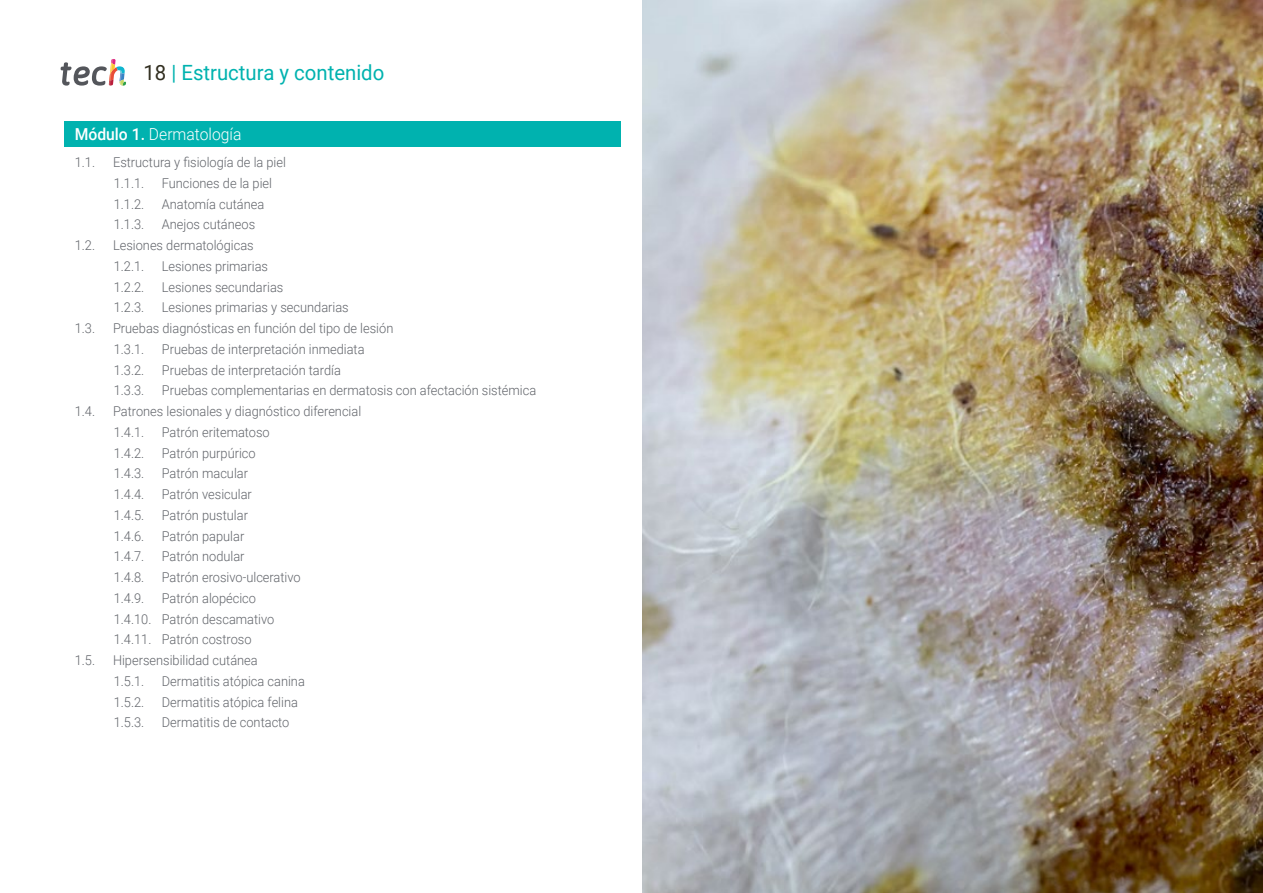
<style>
.page{position:relative;width:1263px;height:893px;background:#fff}
.page>*{position:absolute;margin:0;border:0;box-sizing:border-box;transform-origin:0 0}
.t1{font:21px "Roboto";color:#00b2af}
.t2{font:300 16.5px "Roboto";color:#fff;scale:.95 1}
.t3{font:300 13.5px/20.7px "Roboto";color:#61646a;scale:.95 1}
.s1{color:#312e20}
.s2{font-weight:500}
</style>
<div class="page">
<div style="left:64px;top:121px;width:557px;height:25px;background:#00b2af"></div>
<img style="left:642px;top:0;width:621px;height:893px">
<svg style="left:61px;top:59px;width:65px;height:27px"></svg>
<h1 class="t1" style="left:144px;top:57px;width:242px"><span class="s1">18</span> | Estructura y contenido</h1>
<p class="t2" style="left:75px;top:123px;width:177px"><span class="s2">Módulo 1.</span> Dermatología</p>
<p class="t3" style="left:75px;top:151px;width:23px">1.1.</p>
<p class="t3" style="left:113px;top:151px;width:184px">Estructura y fisiología de la piel<br>1.1.1.</p>
<p class="t3" style="left:162px;top:172px;width:118px">Funciones de la piel</p>
<p class="t3" style="left:114px;top:193px;width:34px">1.1.2.</p>
<p class="t3" style="left:162px;top:193px;width:109px">Anatomía cutánea</p>
<p class="t3" style="left:114px;top:214px;width:34px">1.1.3.</p>
<p class="t3" style="left:162px;top:214px;width:100px">Anejos cutáneos</p>
<p class="t3" style="left:75px;top:234px;width:23px">1.2.</p>
<p class="t3" style="left:113px;top:234px;width:150px">Lesiones dermatológicas<br>1.2.1.</p>
<p class="t3" style="left:162px;top:255px;width:113px">Lesiones primarias</p>
<p class="t3" style="left:114px;top:276px;width:34px">1.2.2.</p>
<p class="t3" style="left:162px;top:276px;width:129px">Lesiones secundarias</p>
<p class="t3" style="left:114px;top:297px;width:34px">1.2.3.</p>
<p class="t3" style="left:162px;top:297px;width:198px">Lesiones primarias y secundarias</p>
<p class="t3" style="left:75px;top:317px;width:23px">1.3.</p>
<p class="t3" style="left:113px;top:317px;width:297px">Pruebas diagnósticas en función del tipo de lesión<br>1.3.1.</p>
<p class="t3" style="left:162px;top:338px;width:215px">Pruebas de interpretación inmediata</p>
<p class="t3" style="left:114px;top:359px;width:34px">1.3.2.</p>
<p class="t3" style="left:162px;top:359px;width:190px">Pruebas de interpretación tardía</p>
<p class="t3" style="left:114px;top:380px;width:34px">1.3.3.</p>
<p class="t3" style="left:162px;top:380px;width:396px">Pruebas complementarias en dermatosis con afectación sistémica</p>
<p class="t3" style="left:75px;top:400px;width:23px">1.4.</p>
<p class="t3" style="left:113px;top:400px;width:263px">Patrones lesionales y diagnóstico diferencial<br>1.4.1.</p>
<p class="t3" style="left:162px;top:421px;width:115px">Patrón eritematoso</p>
<p class="t3" style="left:114px;top:442px;width:34px">1.4.2.</p>
<p class="t3" style="left:162px;top:442px;width:100px">Patrón purpúrico</p>
<p class="t3" style="left:114px;top:463px;width:34px">1.4.3.</p>
<p class="t3" style="left:162px;top:463px;width:92px">Patrón macular</p>
<p class="t3" style="left:114px;top:483px;width:34px">1.4.4.</p>
<p class="t3" style="left:162px;top:483px;width:96px">Patrón vesicular</p>
<p class="t3" style="left:114px;top:504px;width:34px">1.4.5.</p>
<p class="t3" style="left:162px;top:504px;width:92px">Patrón pustular</p>
<p class="t3" style="left:114px;top:525px;width:34px">1.4.6.</p>
<p class="t3" style="left:162px;top:525px;width:88px">Patrón papular</p>
<p class="t3" style="left:114px;top:546px;width:34px">1.4.7.</p>
<p class="t3" style="left:162px;top:546px;width:89px">Patrón nodular</p>
<p class="t3" style="left:114px;top:566px;width:34px">1.4.8.</p>
<p class="t3" style="left:162px;top:566px;width:148px">Patrón erosivo-ulcerativo</p>
<p class="t3" style="left:114px;top:587px;width:34px">1.4.9.</p>
<p class="t3" style="left:114px;top:587px;width:171px;text-indent:48px">Patrón alopécico<br>1.4.10. Patrón descamativo<br>1.4.11. Patrón costroso</p>
<p class="t3" style="left:75px;top:649px;width:23px">1.5.</p>
<p class="t3" style="left:113px;top:649px;width:154px">Hipersensibilidad cutánea<br>1.5.1.</p>
<p class="t3" style="left:162px;top:670px;width:152px">Dermatitis atópica canina</p>
<p class="t3" style="left:114px;top:691px;width:34px">1.5.2.</p>
<p class="t3" style="left:162px;top:691px;width:145px">Dermatitis atópica felina</p>
<p class="t3" style="left:114px;top:712px;width:34px">1.5.3.</p>
<p class="t3" style="left:162px;top:712px;width:136px">Dermatitis de contacto</p>
</div>
